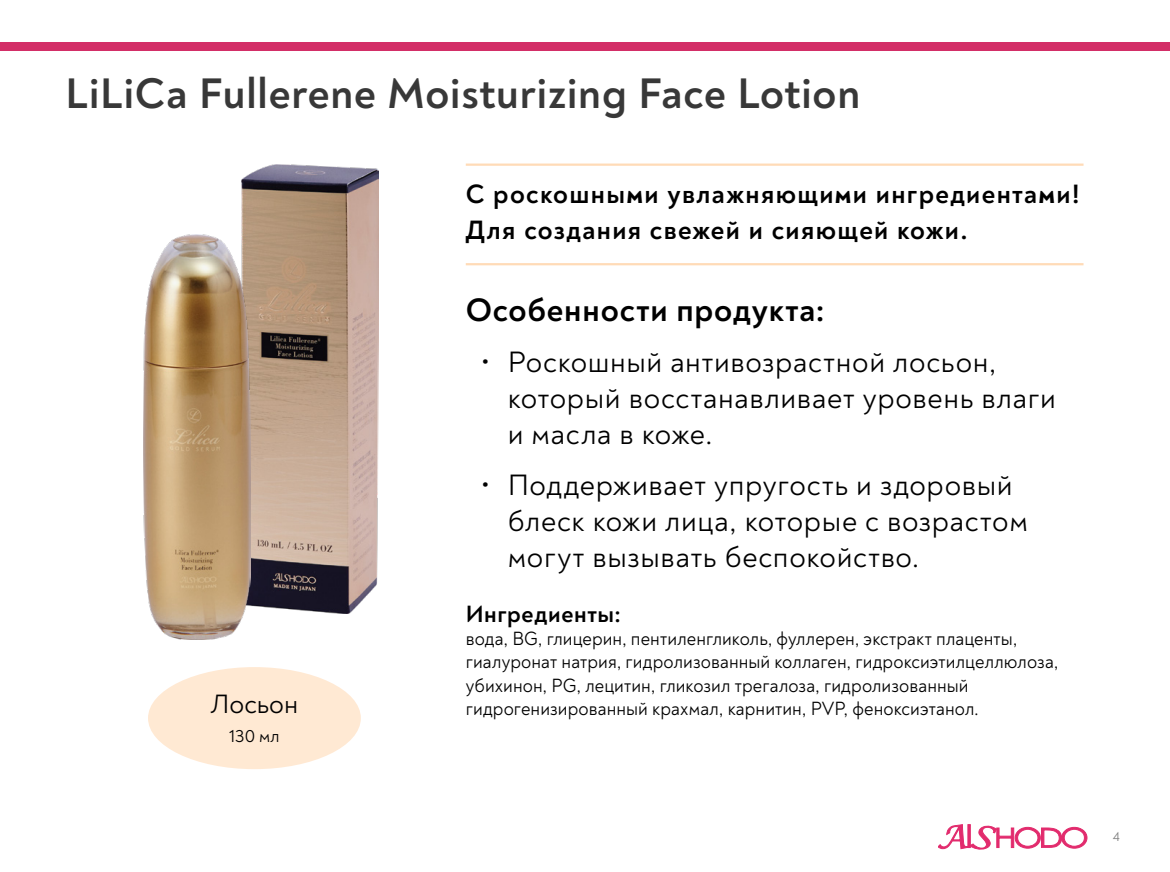
<style>
.page{position:relative;width:1170px;height:872px;background:#fff}
.page>*{position:absolute;margin:0;border:0;box-sizing:border-box;transform-origin:0 0}
.t1{font:700 43.5px "Noah";letter-spacing:.02em;color:#383838}
.t2{font:700 33px "Noah";letter-spacing:.025em;color:#000}
.t3{font:30px/36px "Noah";letter-spacing:.02em;color:#000}
.t4{font:700 27px/36px "Noah";letter-spacing:.05em;color:#000}
.t5{font:27px "Noah";color:#000}
.t6{font:700 24px "Noah";letter-spacing:.025em;color:#000}
.t7{font:19.5px/23.4px "Noah";letter-spacing:.005em;color:#000;scale:.95 1}
.t8{font:18px "Noah";color:#000}
.t9{font:13.5px "Noah";color:#7f7f7f}
</style>
<div class="page">
<div style="left:0;top:42px;width:1169px;height:9px;background:#d32e67"></div>
<svg style="left:938px;top:824px;width:149px;height:25px"></svg>
<div style="left:148px;top:667px;width:213px;height:102px;background:#ffe9d3;border-radius:50%"></div>
<img style="left:242px;top:164px;width:136px;height:449px">
<img style="left:143px;top:234px;width:108px;height:405px">
<hr style="left:466px;top:163px;width:617px;height:3px;background:#ffdbb7">
<hr style="left:466px;top:263px;width:617px;height:2px;background:#ffdbb7">
<h1 class="t1" style="left:66px;top:65px;width:796px">LiLiCa Fullerene Moisturizing Face Lotion</h1>
<h3 class="t5" style="left:210px;top:687px;width:89px">Лосьон</h3>
<p class="t8" style="left:229px;top:725px;width:52px">130 мл</p>
<h3 class="t4" style="left:466px;top:176px;width:615px">С роскошными увлажняющими ингредиентами!<br>Для создания свежей и сияющей кожи.</h3>
<h2 class="t2" style="left:466px;top:289px;width:360px">Особенности продукта:</h2>
<h3 class="t3" style="left:508px;top:344px;width:549px;text-indent:-27px">• Роскошный антивозрастной лосьон, который восстанавливает уровень влаги и масла в коже.</h3>
<h3 class="t3" style="left:508px;top:467px;width:521px;text-indent:-27px">• Поддерживает упругость и здоровый блеск кожи лица, которые с возрастом могут вызывать беспокойство.</h3>
<p class="t6" style="left:466px;top:598px;width:157px">Ингредиенты:</p>
<p class="t7" style="left:466px;top:627px;width:625px">вода, BG, глицерин, пентиленгликоль, фуллерен, экстракт плаценты, гиалуронат натрия, гидролизованный коллаген, гидроксиэтилцеллюлоза, убихинон, PG, лецитин, гликозил трегалоза, гидролизованный гидрогенизированный крахмал, карнитин, PVP, феноксиэтанол.</p>
<p class="t9" style="left:1112px;top:828px;width:9px">4</p>
</div>
